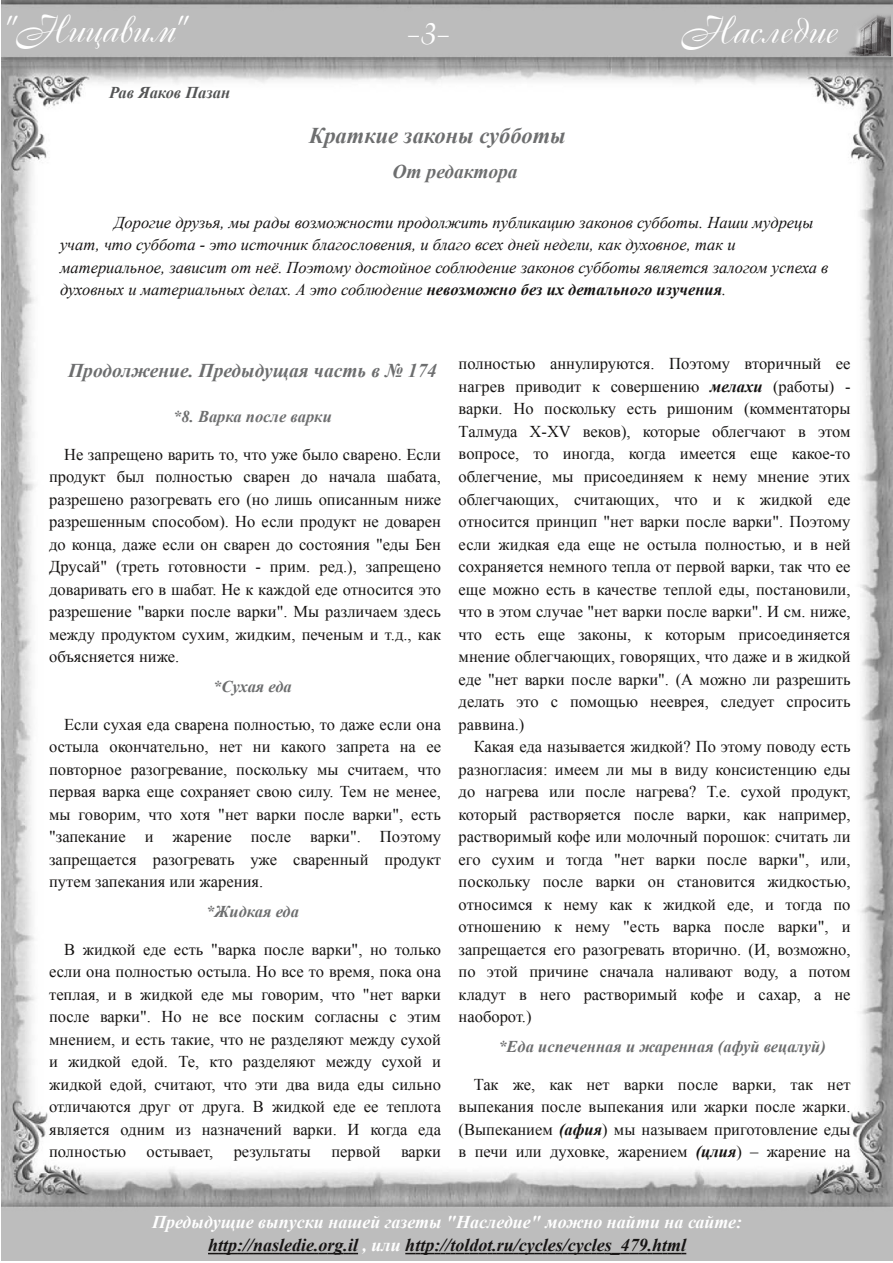
<style>
.page{position:relative;width:893px;height:1263px;background:#fff}
.page>*{position:absolute;margin:0;border:0;box-sizing:border-box;transform-origin:0 0}
.t1{font:37.5px "Cassandra";color:#fff}
.t2{font:italic 700 22.5px "Times New Roman";color:#6d6e6f}
.t3{font:italic 700 19.5px "Times New Roman";color:#6d6e6f}
.t4{font:italic 700 18px/22.5px "Times New Roman";color:#161413;text-align:center}
.t5{font:16.5px/22.5px "Times New Roman";color:#161413;text-align:justify}
.t6{font:italic 16.5px/22.5px "Times New Roman";color:#161413}
.t7{font:italic 700 16.5px "Times New Roman";color:#6d6e6f}
.t8{font:italic 700 16.5px "Times New Roman";color:#545556}
.s1{font-weight:700}
.s2{font-weight:700;font-style:italic}
.s3{color:#fff}
</style>
<div class="page">
<img style="left:2px;top:0;width:891px;height:1260px">
<img style="left:836px;top:8px;width:55px;height:52px">
<svg style="left:208px;top:1253px;width:150px;height:1px"></svg>
<svg style="left:405px;top:1253px;width:281px;height:1px"></svg>
<h1 class="t1" style="left:3px;top:5px;width:185px">"Ницавим"</h1>
<h1 class="t1" style="left:406px;top:7px;width:44px">-3-</h1>
<h1 class="t1" style="left:681px;top:6px;width:158px">Наследие</h1>
<p class="t8" style="left:109px;top:83px;width:123px">Рав Яаков Пазан</p>
<h2 class="t2" style="left:309px;top:123px;width:258px">Краткие законы субботы</h2>
<p class="t3" style="left:392px;top:161px;width:127px">От редактора</p>
<p class="t6" style="left:60px;top:211px;width:770px;text-indent:54px">Дорогие друзья, мы рады возможности продолжить публикацию законов субботы. Наши мудрецы учат, что суббота - это источник благословения, и благо всех дней недели, как духовное, так и материальное, зависит от неё. Поэтому достойное соблюдение законов субботы является залогом успеха в духовных и материальных делах. А это соблюдение <span class="s1">невозможно без их детального изучения</span>.</p>
<p class="t3" style="left:68px;top:360px;width:370px">Продолжение. Предыдущая часть в № 174</p>
<p class="t7" style="left:173px;top:408px;width:160px">*8. Варка после варки</p>
<p class="t5" style="left:49px;top:443px;width:393px;text-indent:15px">Не запрещено варить то, что уже было сварено. Если продукт был полностью сварен до начала шабата, разрешено разогревать его (но лишь описанным ниже разрешенным способом). Но если продукт не доварен до конца, даже если он сварен до состояния "еды Бен Друсай" (треть готовности - прим. ред.), запрещено доваривать его в шабат. Не к каждой еде относится это разрешение "варки после варки". Мы различаем здесь между продуктом сухим, жидким, печеным и т.д., как объясняется ниже.</p>
<p class="t7" style="left:213px;top:678px;width:80px">*Сухая еда</p>
<p class="t5" style="left:49px;top:713px;width:393px;text-indent:15px">Если сухая еда сварена полностью, то даже если она остыла окончательно, нет ни какого запрета на ее повторное разогревание, поскольку мы считаем, что первая варка еще сохраняет свою силу. Тем не менее, мы говорим, что хотя "нет варки после варки", есть "запекание и жарение после варки". Поэтому запрещается разогревать уже сваренный продукт путем запекания или жарения.</p>
<p class="t7" style="left:206px;top:903px;width:94px">*Жидкая еда</p>
<p class="t5" style="left:49px;top:938px;width:393px;text-indent:15px">В жидкой еде есть "варка после варки", но только если она полностью остыла. Но все то время, пока она теплая, и в жидкой еде мы говорим, что "нет варки после варки". Но не все поским согласны с этим мнением, и есть такие, что не разделяют между сухой и жидкой едой. Те, кто разделяют между сухой и жидкой едой, считают, что эти два вида еды сильно отличаются друг от друга. В жидкой еде ее теплота является одним из назначений варки. И когда еда полностью остывает, результаты первой варки</p>
<p class="t5" style="left:459px;top:353px;width:393px">полностью аннулируются. Поэтому вторичный ее нагрев приводит к совершению <span class="s2">мелахи</span> (работы) - варки. Но поскольку есть ришоним (комментаторы Талмуда X-XV веков), которые облегчают в этом вопросе, то иногда, когда имеется еще какое-то облегчение, мы присоединяем к нему мнение этих облегчающих, считающих, что и к жидкой еде относится принцип "нет варки после варки". Поэтому если жидкая еда еще не остыла полностью, и в ней сохраняется немного тепла от первой варки, так что ее еще можно есть в качестве теплой еды, постановили, что в этом случае "нет варки после варки". И см. ниже, что есть еще законы, к которым присоединяется мнение облегчающих, говорящих, что даже и в жидкой еде "нет варки после варки". (А можно ли разрешить делать это с помощью нееврея, следует спросить раввина.)</p>
<p class="t5" style="left:459px;top:735px;width:393px;text-indent:15px">Какая еда называется жидкой? По этому поводу есть разногласия: имеем ли мы в виду консистенцию еды до нагрева или после нагрева? Т.е. сухой продукт, который растворяется после варки, как например, растворимый кофе или молочный порошок: считать ли его сухим и тогда "нет варки после варки", или, поскольку после варки он становится жидкостью, относимся к нему как к жидкой еде, и тогда по отношению к нему "есть варка после варки", и запрещается его разогревать вторично. (И, возможно, по этой причине сначала наливают воду, а потом кладут в него растворимый кофе и сахар, а не наоборот.)</p>
<p class="t7" style="left:498px;top:1037px;width:329px">*Еда испеченная и жаренная (афуй вецалуй)</p>
<p class="t5" style="left:459px;top:1073px;width:393px;text-indent:15px">Так же, как нет варки после варки, так нет выпекания после выпекания или жарки после жарки. (Выпеканием <span class="s2">(афия</span>) мы называем приготовление еды в печи или духовке, жарением <span class="s2">(цлия</span>) – жарение на</p>
<p class="t4" style="left:152px;top:1211px;width:592px"><span class="s3">Предыдущие выпуски нашей газеты "Наследие" можно найти на сайте: </span>http://nasledie.org.il <span class="s3">, или</span> http://toldot.ru/cycles/cycles_479.html</p>
</div>
